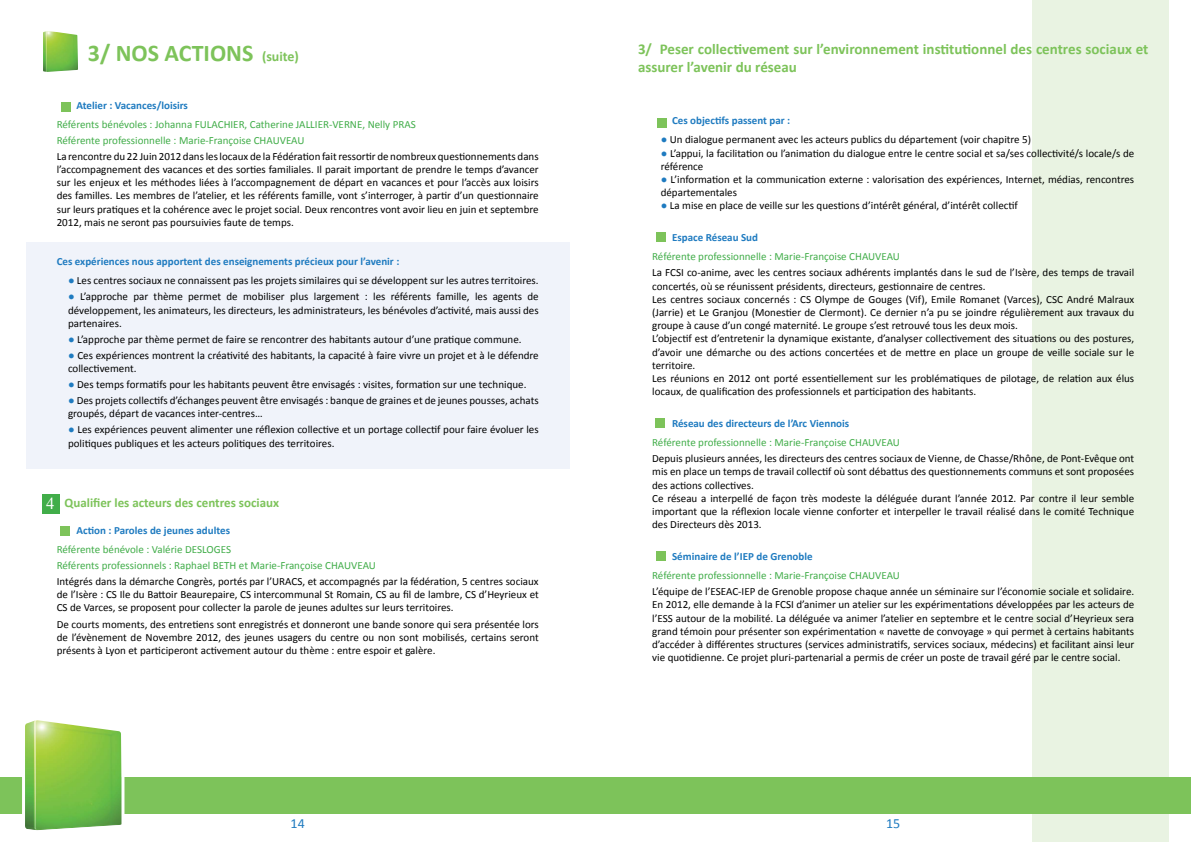
<style>
.page{position:relative;width:1191px;height:842px;background:#fff}
.page>*{position:absolute;margin:0;border:0;box-sizing:border-box;transform-origin:0 0}
.t1{font:700 24px "Calibri";color:#7dc35a}
.t2{font:700 15px/18px "Calibri";color:#7dc35a}
.t3{font:14px "Calibri";color:#1f7bc0}
.t4{font:700 13px "Calibri";color:#7dc35a}
.t5{font:11px/13.2px "Calibri";color:#000}
.t6{font:11px/16px "Calibri";color:#41ad49}
.t7{font:700 11px "Calibri";color:#1f7bc0}
.s1{font-size:14px}
.s2{font-weight:700;color:#1f7bc0}
.s3{font-family:"Times New Roman";font-weight:400;font-size:16.6px;color:#fff}
</style>
<div class="page">
<div style="left:27px;top:242px;width:543px;height:226px;background:#f0f3fa"></div>
<div style="left:1032px;top:0;width:136px;height:842px;background:#e9f3e2"></div>
<div style="left:0;top:777px;width:1191px;height:36px;background:#7dc35a"></div>
<img style="left:26px;top:720px;width:94px;height:110px">
<div style="left:22px;top:716px;width:102px;height:126px;border:3px solid #fff"></div>
<img style="left:43px;top:32px;width:35px;height:40px">
<div style="left:61px;top:102px;width:9px;height:9px;background:#7dc35a"></div>
<div style="left:43px;top:494px;width:17px;height:19px;background:#41ad49"></div>
<div style="left:60px;top:527px;width:9px;height:9px;background:#7dc35a"></div>
<div style="left:656px;top:551px;width:9px;height:10px;background:#7dc35a"></div>
<div style="left:656px;top:419px;width:9px;height:9px;background:#7dc35a"></div>
<div style="left:656px;top:232px;width:9px;height:10px;background:#7dc35a"></div>
<div style="left:657px;top:118px;width:9px;height:10px;background:#7dc35a"></div>
<h1 class="t1" style="left:88px;top:37px;width:213px">3/ NOS ACTIONS <span class="s1">(suite)</span></h1>
<p class="t7" style="left:77px;top:98px;width:113px">Atelier : Vacances/loisirs</p>
<p class="t6" style="left:57px;top:116px;width:361px">Référents bénévoles : Johanna FULACHIER, Catherine JALLIER-VERNE, Nelly PRAS<br>Référente professionnelle : Marie-Françoise CHAUVEAU</p>
<p class="t5" style="left:57px;top:150px;width:483px;text-align:justify">La rencontre du 22 Juin 2012 dans les locaux de la Fédération fait ressortir de nombreux questionnements dans l’accompagnement des vacances et des sorties familiales. Il parait important de prendre le temps d’avancer sur les enjeux et les méthodes liées à l’accompagnement de départ en vacances et pour l’accès aux loisirs des familles. Les membres de l’atelier, et les référents famille, vont s’interroger, à partir d’un questionnaire sur leurs pratiques et la cohérence avec le projet social. Deux rencontres vont avoir lieu en juin et septembre 2012, mais ne seront pas poursuivies faute de temps.</p>
<p class="t7" style="left:57px;top:255px;width:344px">Ces expériences nous apportent des enseignements précieux pour l’avenir :</p>
<p class="t5" style="left:68px;top:274px;width:472px"><span class="s2">●</span> Les centres sociaux ne connaissent pas les projets similaires qui se développent sur les autres territoires.</p>
<p class="t5" style="left:68px;top:290px;width:472px;text-align:justify"><span class="s2">●</span> L’approche par thème permet de mobiliser plus largement : les référents famille, les agents de développement, les animateurs, les directeurs, les administrateurs, les bénévoles d’activité, mais aussi des partenaires.</p>
<p class="t5" style="left:68px;top:333px;width:455px"><span class="s2">●</span> L’approche par thème permet de faire se rencontrer des habitants autour d’une pratique commune.</p>
<p class="t5" style="left:68px;top:349px;width:472px"><span class="s2">●</span> Ces expériences montrent la créativité des habitants, la capacité à faire vivre un projet et à le défendre collectivement.</p>
<p class="t5" style="left:68px;top:378px;width:460px"><span class="s2">●</span> Des temps formatifs pour les habitants peuvent être envisagés : visites, formation sur une technique.</p>
<p class="t5" style="left:68px;top:394px;width:472px"><span class="s2">●</span> Des projets collectifs d’échanges peuvent être envisagés : banque de graines et de jeunes pousses, achats groupés, départ de vacances inter-centres…</p>
<p class="t5" style="left:68px;top:423px;width:472px"><span class="s2">●</span> Les expériences peuvent alimenter une réflexion collective et un portage collectif pour faire évoluer les politiques publiques et les acteurs politiques des territoires.</p>
<p class="t4" style="left:46px;top:495px;width:234px"><span class="s3">4</span> Qualifier les acteurs des centres sociaux</p>
<p class="t7" style="left:77px;top:523px;width:155px">Action : Paroles de jeunes adultes</p>
<p class="t6" style="left:57px;top:541px;width:321px">Référente bénévole : Valérie DESLOGES<br>Référents professionnels : Raphael BETH et Marie-Françoise CHAUVEAU</p>
<p class="t5" style="left:57px;top:575px;width:483px;text-align:justify">Intégrés dans la démarche Congrès, portés par l’URACS, et accompagnés par la fédération, 5 centres sociaux de l’Isère : CS Ile du Battoir Beaurepaire, CS intercommunal St Romain, CS au fil de lambre, CS d’Heyrieux et CS de Varces, se proposent pour collecter la parole de jeunes adultes sur leurs territoires.</p>
<p class="t5" style="left:57px;top:617px;width:483px;text-align:justify">De courts moments, des entretiens sont enregistrés et donneront une bande sonore qui sera présentée lors de l’évènement de Novembre 2012, des jeunes usagers du centre ou non sont mobilisés, certains seront présents à Lyon et participeront activement autour du thème : entre espoir et galère.</p>
<h2 class="t2" style="left:638px;top:40px;width:512px">3/ Peser collectivement sur l’environnement institutionnel des centres sociaux et assurer l’avenir du réseau</h2>
<p class="t7" style="left:672px;top:114px;width:120px">Ces objectifs passent par :</p>
<p class="t5" style="left:660px;top:133px;width:372px"><span class="s2">●</span> Un dialogue permanent avec les acteurs publics du département (voir chapitre 5)</p>
<p class="t5" style="left:660px;top:146px;width:475px"><span class="s2">●</span> L’appui, la facilitation ou l’animation du dialogue entre le centre social et sa/ses collectivité/s locale/s de référence</p>
<p class="t5" style="left:660px;top:173px;width:475px"><span class="s2">●</span> L’information et la communication externe : valorisation des expériences, Internet, médias, rencontres départementales</p>
<p class="t5" style="left:660px;top:199px;width:359px"><span class="s2">●</span> La mise en place de veille sur les questions d’intérêt général, d’intérêt collectif</p>
<p class="t7" style="left:672px;top:231px;width:88px">Espace Réseau Sud</p>
<p class="t6" style="left:652px;top:249px;width:249px">Référente professionnelle : Marie-Françoise CHAUVEAU</p>
<p class="t5" style="left:652px;top:266px;width:483px">La FCSI co-anime, avec les centres sociaux adhérents implantés dans le sud de l’Isère, des temps de travail concertés, où se réunissent présidents, directeurs, gestionnaire de centres.<br>Les centres sociaux concernés : CS Olympe de Gouges (Vif), Emile Romanet (Varces), CSC André Malraux (Jarrie) et Le Granjou (Monestier de Clermont). Ce dernier n’a pu se joindre régulièrement aux travaux du groupe à cause d’un congé maternité. Le groupe s’est retrouvé tous les deux mois.<br>L’objectif est d’entretenir la dynamique existante, d’analyser collectivement des situations ou des postures, d’avoir une démarche ou des actions concertées et de mettre en place un groupe de veille sociale sur le territoire.<br>Les réunions en 2012 ont porté essentiellement sur les problématiques de pilotage, de relation aux élus locaux, de qualification des professionnels et participation des habitants.</p>
<p class="t7" style="left:672px;top:416px;width:179px">Réseau des directeurs de l’Arc Viennois</p>
<p class="t6" style="left:652px;top:434px;width:249px">Référente professionnelle : Marie-Françoise CHAUVEAU</p>
<p class="t5" style="left:652px;top:452px;width:483px">Depuis plusieurs années, les directeurs des centres sociaux de Vienne, de Chasse/Rhône, de Pont-Evêque ont mis en place un temps de travail collectif où sont débattus des questionnements communs et sont proposées des actions collectives.<br>Ce réseau a interpellé de façon très modeste la déléguée durant l’année 2012. Par contre il leur semble important que la réflexion locale vienne conforter et interpeller le travail réalisé dans le comité Technique des Directeurs dès 2013.</p>
<p class="t7" style="left:672px;top:549px;width:142px">Séminaire de l’IEP de Grenoble</p>
<p class="t6" style="left:652px;top:567px;width:249px">Référente professionnelle : Marie-Françoise CHAUVEAU</p>
<p class="t5" style="left:652px;top:585px;width:483px;text-align:justify">L’équipe de l’ESEAC-IEP de Grenoble propose chaque année un séminaire sur l’économie sociale et solidaire.<br>En 2012, elle demande à la FCSI d’animer un atelier sur les expérimentations développées par les acteurs de l’ESS autour de la mobilité. La déléguée va animer l’atelier en septembre et le centre social d’Heyrieux sera grand témoin pour présenter son expérimentation « navette de convoyage » qui permet à certains habitants d’accéder à différentes structures (services administratifs, services sociaux, médecins) et facilitant ainsi leur vie quotidienne. Ce projet pluri-partenarial a permis de créer un poste de travail géré par le centre social.</p>
<p class="t3" style="left:291px;top:815px;width:16px">14</p>
<p class="t3" style="left:886px;top:815px;width:16px">15</p>
</div>
